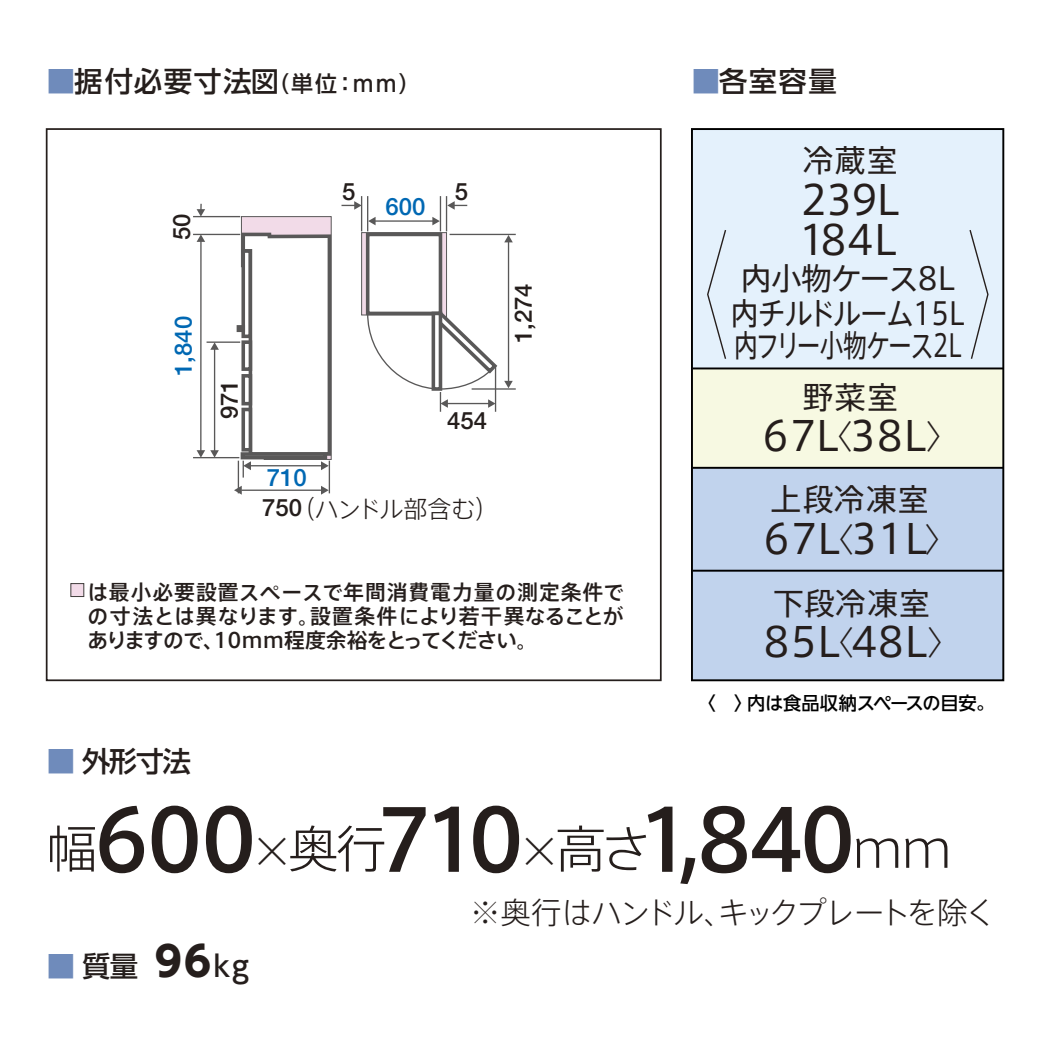
<style>
.page{position:relative;width:1050px;height:1050px;background:#fff}
.page>*{position:absolute;margin:0;border:0;box-sizing:border-box;transform-origin:0 0}
.t1{font:500 84.17px "Axis Std";letter-spacing:-.06em;color:#251e1c}
.t2{font:40.43px "Axis Std";color:#251e1c}
.t3{font:30.97px "Axis Std";letter-spacing:-.06em;color:#251e1c;scale:.77 1}
.t4{font:30.8px/35.2px "Axis Std";letter-spacing:-.045em;color:#251e1c;text-align:center}
.t5{font:30.8px "Axis Std";color:#251e1c}
.t6{font:300 30.45px "Axis Std";letter-spacing:-.07em;color:#251e1c}
.t7{font:500 28.35px "UD Shin Go NT Pr 6 N";letter-spacing:.045em;color:#251e1c}
.t8{font:500 23.97px "Helvetica Neue LT Std";color:#251e1c}
.t9{font:500 23.97px "Helvetica Neue LT Std";color:#0068b3}
.t10{font:300 23.97px "Axis Std";letter-spacing:-.03em;color:#251e1c}
.t11{font:500 20.82px/24.3px "Axis Std";letter-spacing:-.03em;color:#251e1c;text-align:justify}
.t12{font:500 18.2px "UD Shin Go NT Pr 6 N";letter-spacing:-.02em;color:#000}
.t13{font:300 16.62px "Axis Std";color:#f2dbe8}
.s1{color:#6f8bbb}
.s2{font-size:22.05px}
.s3{font-size:30.97px}
.s4{font-size:33.25px}
.s5{font-weight:300;font-size:50.57px}
.s6{font-weight:300;font-size:43.23px}
.s7{font-weight:700;font-size:40.95px}
</style>
<div class="page">
<div style="left:46px;top:128px;width:616px;height:553px;border:2px solid #251e1c"></div>
<div style="left:70px;top:583px;width:14px;height:14px;border:1px solid #403d3c"></div>
<hr style="left:241px;top:490px;width:82px;height:1px;background:#595858">
<svg style="left:321px;top:486px;width:8px;height:9px"></svg>
<svg style="left:234px;top:486px;width:8px;height:9px"></svg>
<hr style="left:193px;top:216px;width:47px;height:1px;background:#595858">
<hr style="left:193px;top:234px;width:47px;height:1px;background:#595858">
<hr style="left:193px;top:457px;width:46px;height:1px;background:#595858">
<svg style="left:197px;top:204px;width:8px;height:12px"></svg>
<hr style="left:200px;top:237px;width:2px;height:218px;background:#595858">
<svg style="left:197px;top:235px;width:8px;height:7px"></svg>
<hr style="left:214px;top:346px;width:1px;height:107px;background:#595858">
<svg style="left:197px;top:450px;width:22px;height:7px"></svg>
<svg style="left:210px;top:343px;width:9px;height:7px"></svg>
<hr style="left:207px;top:342px;width:33px;height:1px;background:#595858">
<svg style="left:240px;top:216px;width:92px;height:262px"></svg>
<hr style="left:329px;top:461px;width:1px;height:32px;background:#595858">
<hr style="left:238px;top:461px;width:1px;height:32px;background:#595858">
<hr style="left:374px;top:220px;width:63px;height:2px;background:#595858">
<svg style="left:432px;top:217px;width:8px;height:8px"></svg>
<svg style="left:368px;top:217px;width:8px;height:8px"></svg>
<svg style="left:342px;top:201px;width:19px;height:9px"></svg>
<svg style="left:447px;top:201px;width:20px;height:9px"></svg>
<hr style="left:440px;top:196px;width:1px;height:35px;background:#595858">
<hr style="left:446px;top:196px;width:1px;height:35px;background:#595858">
<hr style="left:367px;top:196px;width:1px;height:35px;background:#595858">
<hr style="left:361px;top:196px;width:1px;height:35px;background:#595858">
<hr style="left:450px;top:234px;width:66px;height:1px;background:#595858">
<hr style="left:472px;top:388px;width:44px;height:2px;background:#595858">
<svg style="left:361px;top:232px;width:152px;height:180px"></svg>
<hr style="left:495px;top:366px;width:1px;height:46px;background:#595858">
<svg style="left:237px;top:325px;width:8px;height:7px"></svg>
<div style="left:692px;top:468px;width:311px;height:212px;background:#c1d3ed"></div>
<div style="left:692px;top:368px;width:311px;height:100px;background:#f7f9e2"></div>
<div style="left:692px;top:129px;width:311px;height:240px;background:#e4f1fc"></div>
<div style="left:691px;top:128px;width:313px;height:553px;border:2px solid #000"></div>
<hr style="left:693px;top:368px;width:310px;height:1px;background:#000">
<hr style="left:693px;top:467px;width:310px;height:2px;background:#000">
<hr style="left:693px;top:570px;width:310px;height:2px;background:#000">
<svg style="left:707px;top:230px;width:20px;height:129px"></svg>
<svg style="left:969px;top:230px;width:20px;height:129px"></svg>
<h3 class="t7" style="left:47px;top:58px;width:376px"><span class="s1">■</span>据付必要寸法図<span class="s2">（単位：mm）</span></h3>
<h3 class="t7" style="left:692px;top:58px;width:146px"><span class="s1">■</span>各室容量</h3>
<p class="t8" style="left:167px;top:240px;width:28px;rotate:-90deg">50</p>
<p class="t8" style="left:342px;top:177px;width:15px">5</p>
<p class="t8" style="left:455px;top:177px;width:15px">5</p>
<p class="t9" style="left:386px;top:193px;width:41px">600</p>
<p class="t9" style="left:169px;top:376px;width:61px;rotate:-90deg">1,840</p>
<p class="t8" style="left:215px;top:419px;width:41px;rotate:-90deg">971</p>
<p class="t9" style="left:267px;top:463px;width:41px">710</p>
<p class="t8" style="left:447px;top:406px;width:41px">454</p>
<p class="t10" style="left:291px;top:491px;width:210px">（ハンドル部含む）</p>
<p class="t8" style="left:262px;top:493px;width:41px">750</p>
<p class="t8" style="left:509px;top:343px;width:61px;rotate:-90deg">1,274</p>
<p class="t11" style="left:87px;top:578px;width:539px">は最小必要設置スペースで年間消費電力量の測定条件での寸法とは異なります。設置条件により若干異なることがありますので、10mm程度余裕をとってください。</p>
<p class="t13" style="left:69px;top:578px;width:18px">■</p>
<h3 class="t5" style="left:803px;top:137px;width:97px">冷蔵室</h3>
<h2 class="t2" style="left:801px;top:169px;width:101px">239L</h2>
<h2 class="t2" style="left:799px;top:209px;width:100px">184L</h2>
<h3 class="t4" style="left:731px;top:259px;width:235px">内小物ケース<span class="s3">8L</span>内チルドルーム<span class="s3">15L</span></h3>
<h3 class="t3" style="left:734px;top:322px;width:297px">内フリー小物ケース2L</h3>
<h3 class="t5" style="left:803px;top:374px;width:97px">野菜室</h3>
<h2 class="t2" style="left:762px;top:406px;width:199px">67L<span class="s4">〈</span>38L<span class="s4">〉</span></h2>
<h3 class="t5" style="left:771px;top:477px;width:160px">上段冷凍室</h3>
<h2 class="t2" style="left:763px;top:509px;width:197px">67L<span class="s4">〈</span>31L<span class="s4">〉</span></h2>
<h3 class="t5" style="left:773px;top:580px;width:158px">下段冷凍室</h3>
<h2 class="t2" style="left:763px;top:612px;width:199px">85L<span class="s4">〈</span>48L<span class="s4">〉</span></h2>
<p class="t12" style="left:698px;top:688px;width:298px">〈　〉内は食品収納スペースの目安。</p>
<h3 class="t7" style="left:47px;top:738px;width:146px"><span class="s1">■</span> 外形寸法</h3>
<h1 class="t1" style="left:47px;top:776px;width:908px"><span class="s5">幅</span>600<span class="s6">×</span><span class="s5">奥行</span>710<span class="s6">×</span><span class="s5">高さ</span>1,840<span class="s5">mm</span></h1>
<h3 class="t6" style="left:470px;top:890px;width:527px">※奥行はハンドル、キックプレートを除く</h3>
<h3 class="t7" style="left:47px;top:943px;width:204px"><span class="s1">■</span> 質量 <span class="s7">96</span>kg</h3>
</div>
